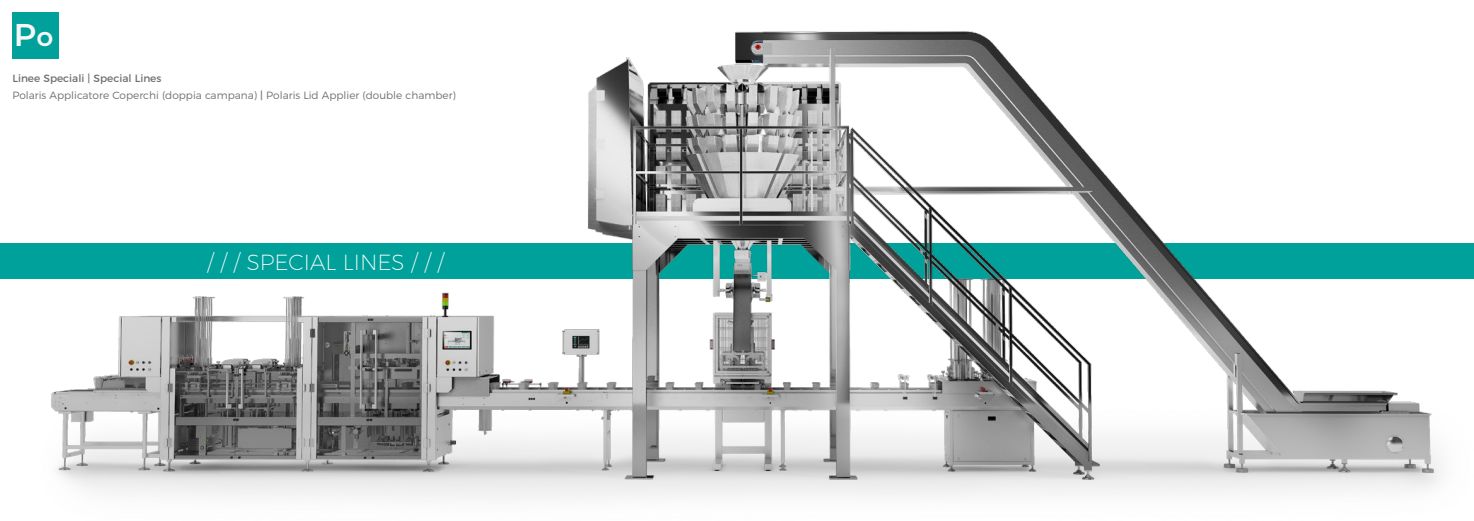
<style>
.page{position:relative;width:1474px;height:521px;background:#fff}
.page>*{position:absolute;margin:0;border:0;box-sizing:border-box;transform-origin:0 0}
.t1{font:600 31.5px "Montserrat";color:#f6f6f6}
.t2{font:200 21.88px "Montserrat";color:#fff}
.t3{font:300 10.5px/16.6px "Montserrat";color:#706f6f}
.s1{font-size:26.25px}
.s2{font-weight:400}
</style>
<div class="page">
<img style="left:12px;top:31px;width:1461px;height:467px">
<div style="left:12px;top:13px;width:47px;height:46px;background:#00a19a"></div>
<h1 class="t1" style="left:14px;top:12px;width:41px">P<span class="s1">o</span></h1>
<p class="t3" style="left:12px;top:69px;width:445px"><span class="s2">Linee Speciali | Special Lines<br></span>Polaris Applicatore Coperchi (doppia campana) <span class="s2">|</span> Polaris Lid Applier (double chamber)</p>
<h2 class="t2" style="left:207px;top:245px;width:238px">/ / / SPECIAL LINES / / /</h2>
</div>
